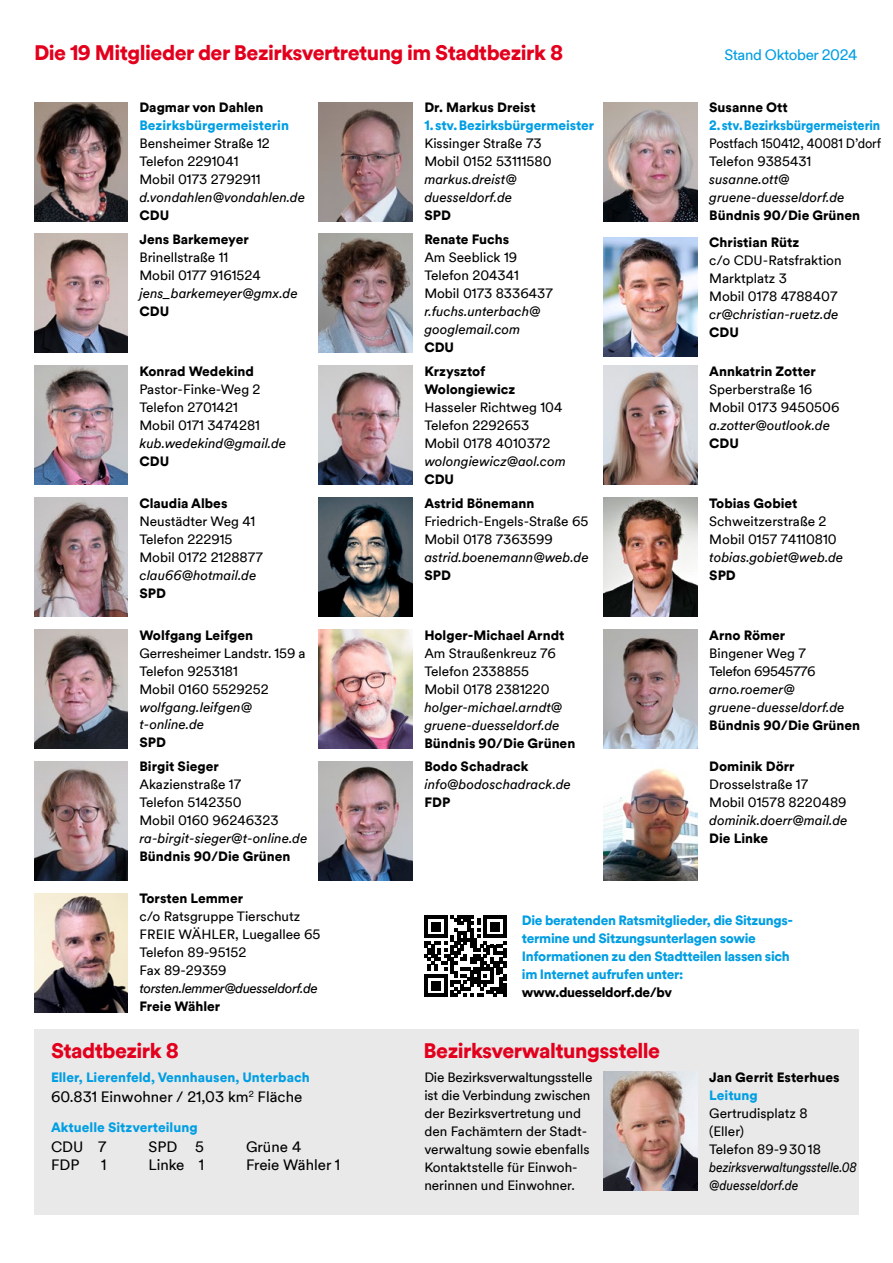
<style>
.page{position:relative;width:893px;height:1263px;background:#fff}
.page>*{position:absolute;margin:0;border:0;box-sizing:border-box;transform-origin:0 0}
.t1{font:700 21px "DD Circular TT";letter-spacing:-.025em;color:#e3001d}
.t2{font:15px "DD Circular TT";color:#000}
.t3{font:15px "DD Circular TT";letter-spacing:-.025em;color:#009ee3}
.t4{font:13.5px/18px "DD Circular TT";color:#000}
.t5{font:italic 13.5px/18px "DD Circular TT";color:#000}
.t6{font:700 13.5px/23.9px "DD Circular TT";color:#000}
.t7{font:700 13.5px/18px "DD Circular TT";letter-spacing:-.02em;color:#009ee3}
.t8{font:700 13.5px "DD Circular TT";color:#009ee3}
.t9{font:italic 13.5px/18px "DD Circular TT";color:#000;scale:.9 1}
.t10{font:13.5px/18px "DD Circular TT";color:#000;scale:.94 1}
.t11{font:italic 13.5px "DD Circular TT";letter-spacing:-.03em;color:#000}
.t12{font:700 13.5px "DD Circular TT";letter-spacing:-.02em;color:#009ee3;scale:.93 1}
.t13{font:13.5px/18px "DD Circular TT";letter-spacing:-.03em;color:#000}
.t14{font:700 13.5px "DD Circular TT";letter-spacing:-.025em;color:#000}
</style>
<div class="page">
<div style="left:34px;top:1029px;width:825px;height:186px;background:#e9e9e9"></div>
<img style="left:34px;top:102px;width:94px;height:119px">
<img style="left:319px;top:102px;width:93px;height:119px">
<img style="left:604px;top:102px;width:93px;height:119px">
<img style="left:34px;top:234px;width:94px;height:119px">
<img style="left:319px;top:234px;width:93px;height:119px">
<img style="left:604px;top:237px;width:93px;height:119px">
<img style="left:34px;top:366px;width:94px;height:119px">
<img style="left:319px;top:366px;width:93px;height:119px">
<img style="left:604px;top:366px;width:93px;height:119px">
<img style="left:34px;top:497px;width:94px;height:120px">
<img style="left:319px;top:497px;width:93px;height:120px">
<img style="left:604px;top:497px;width:93px;height:120px">
<img style="left:34px;top:629px;width:94px;height:119px">
<img style="left:319px;top:629px;width:93px;height:119px">
<img style="left:604px;top:629px;width:93px;height:119px">
<img style="left:34px;top:761px;width:94px;height:119px">
<img style="left:319px;top:761px;width:93px;height:119px">
<img style="left:604px;top:768px;width:93px;height:112px">
<img style="left:34px;top:893px;width:94px;height:119px">
<svg style="left:425px;top:915px;width:81px;height:82px"></svg>
<img style="left:604px;top:1071px;width:93px;height:120px">
<h1 class="t1" style="left:34px;top:38px;width:531px">Die 19 Mitglieder der Bezirksvertretung im Stadtbezirk 8</h1>
<p class="t3" style="left:724px;top:45px;width:135px">Stand Oktober 2024</p>
<p class="t6" style="left:139px;top:95px;width:126px">Dagmar von Dahlen</p>
<p class="t8" style="left:139px;top:116px;width:151px">Bezirksbürgermeisterin</p>
<p class="t4" style="left:139px;top:134px;width:132px">Bensheimer Straße 12<br>Telefon 2291041<br>Mobil 0173 2792911</p>
<p class="t5" style="left:139px;top:188px;width:167px">d.vondahlen@vondahlen.de</p>
<p class="t6" style="left:139px;top:203px;width:111px">CDU<br>Jens Barkemeyer</p>
<p class="t4" style="left:139px;top:248px;width:123px">Brinellstraße 11<br>Mobil 0177 9161524</p>
<p class="t5" style="left:139px;top:284px;width:160px">jens_barkemeyer@gmx.de</p>
<p class="t6" style="left:139px;top:299px;width:31px">CDU</p>
<p class="t6" style="left:424px;top:95px;width:113px">Dr. Markus Dreist</p>
<p class="t7" style="left:424px;top:116px;width:171px">1.stv.Bezirksbürgermeister</p>
<p class="t4" style="left:424px;top:134px;width:129px">Kissinger Straße 73<br>Mobil 0152 53111580</p>
<p class="t5" style="left:424px;top:170px;width:94px">markus.dreist@ duesseldorf.de</p>
<p class="t6" style="left:424px;top:203px;width:86px">SPD<br>Renate Fuchs</p>
<p class="t4" style="left:424px;top:248px;width:130px">Am Seeblick 19<br>Telefon 204341<br>Mobil 0173 8336437</p>
<p class="t5" style="left:424px;top:302px;width:118px">r.fuchs.unterbach@ googlemail.com</p>
<p class="t6" style="left:424px;top:335px;width:63px">CDU<br>Krzysztof</p>
<p class="t6" style="left:424px;top:377px;width:93px">Wolongiewicz</p>
<p class="t4" style="left:424px;top:397px;width:140px">Hasseler Richtweg 104<br>Telefon 2292653<br>Mobil 0178 4010372</p>
<p class="t5" style="left:424px;top:451px;width:143px">wolongiewicz@aol.com</p>
<p class="t6" style="left:424px;top:467px;width:112px">CDU<br>Astrid Bönemann</p>
<p class="t4" style="left:424px;top:511px;width:166px">Friedrich-Engels-Straße 65<br>Mobil 0178 7363599</p>
<p class="t5" style="left:424px;top:547px;width:166px">astrid.boenemann@web.de</p>
<p class="t6" style="left:424px;top:562px;width:28px">SPD</p>
<p class="t6" style="left:709px;top:95px;width:80px">Susanne Ott</p>
<p class="t12" style="left:709px;top:116px;width:185px">2.stv.Bezirksbürgermeisterin</p>
<p class="t10" style="left:709px;top:134px;width:184px">Postfach 150412, 40081 D’dorf<br>Telefon 9385431</p>
<p class="t5" style="left:709px;top:170px;width:137px">susanne.ott@ gruene-duesseldorf.de</p>
<p class="t6" style="left:709px;top:201px;width:152px;line-height:27.2px">Bündnis 90/Die Grünen<br>Christian Rütz</p>
<p class="t4" style="left:709px;top:251px;width:134px">c/o CDU-Ratsfraktion<br>Marktplatz 3<br>Mobil 0178 4788407</p>
<p class="t5" style="left:709px;top:305px;width:131px">cr@christian-ruetz.de</p>
<p class="t6" style="left:709px;top:320px;width:31px">CDU</p>
<p class="t6" style="left:709px;top:359px;width:108px">Annkatrin Zotter</p>
<p class="t4" style="left:709px;top:379px;width:132px">Sperberstraße 16<br>Mobil 0173 9450506</p>
<p class="t5" style="left:709px;top:415px;width:122px">a.zotter@outlook.de</p>
<p class="t6" style="left:709px;top:431px;width:31px">CDU</p>
<p class="t6" style="left:139px;top:359px;width:116px">Konrad Wedekind</p>
<p class="t4" style="left:139px;top:379px;width:123px">Pastor-Finke-Weg 2<br>Telefon 2701421<br>Mobil 0171 3474281</p>
<p class="t5" style="left:139px;top:433px;width:148px">kub.wedekind@gmail.de</p>
<p class="t6" style="left:139px;top:449px;width:31px">CDU</p>
<p class="t6" style="left:139px;top:490px;width:90px">Claudia Albes</p>
<p class="t4" style="left:139px;top:511px;width:125px">Neustädter Weg 41<br>Telefon 222915<br>Mobil 0172 2128877</p>
<p class="t5" style="left:139px;top:565px;width:118px">clau66@hotmail.de</p>
<p class="t6" style="left:139px;top:580px;width:28px">SPD</p>
<p class="t6" style="left:139px;top:622px;width:115px">Wolfgang Leifgen</p>
<p class="t4" style="left:139px;top:643px;width:168px">Gerresheimer Landstr. 159 a<br>Telefon 9253181<br>Mobil 0160 5529252</p>
<p class="t5" style="left:139px;top:697px;width:114px">wolfgang.leifgen@ t-online.de</p>
<p class="t6" style="left:139px;top:730px;width:81px">SPD<br>Birgit Sieger</p>
<p class="t4" style="left:139px;top:775px;width:141px">Akazienstraße 17<br>Telefon 5142350<br>Mobil 0160 96246323</p>
<p class="t5" style="left:139px;top:829px;width:169px">ra-birgit-sieger@t-online.de</p>
<p class="t6" style="left:139px;top:844px;width:152px">Bündnis 90/Die Grünen</p>
<p class="t6" style="left:709px;top:490px;width:90px">Tobias Gobiet</p>
<p class="t4" style="left:709px;top:511px;width:129px">Schweitzerstraße 2<br>Mobil 0157 74110810</p>
<p class="t5" style="left:709px;top:547px;width:135px">tobias.gobiet@web.de</p>
<p class="t6" style="left:709px;top:562px;width:28px">SPD</p>
<p class="t6" style="left:424px;top:622px;width:142px">Holger-Michael Arndt</p>
<p class="t4" style="left:424px;top:643px;width:133px">Am Straußenkreuz 76<br>Telefon 2338855<br>Mobil 0178 2381220</p>
<p class="t5" style="left:424px;top:697px;width:139px">holger-michael.arndt@ gruene-duesseldorf.de</p>
<p class="t6" style="left:424px;top:730px;width:152px">Bündnis 90/Die Grünen<br>Bodo Schadrack</p>
<p class="t5" style="left:424px;top:775px;width:148px">info@bodoschadrack.de</p>
<p class="t6" style="left:424px;top:790px;width:27px">FDP</p>
<p class="t6" style="left:709px;top:622px;width:78px">Arno Römer</p>
<p class="t13" style="left:709px;top:643px;width:108px">Bingener Weg 7<br>Telefon 69545776</p>
<p class="t5" style="left:709px;top:679px;width:137px">arno.roemer@ gruene-duesseldorf.de</p>
<p class="t6" style="left:709px;top:712px;width:152px">Bündnis 90/Die Grünen</p>
<p class="t6" style="left:709px;top:754px;width:87px">Dominik Dörr</p>
<p class="t4" style="left:709px;top:775px;width:139px">Drosselstraße 17<br>Mobil 01578 8220489</p>
<p class="t5" style="left:709px;top:811px;width:140px">dominik.doerr@mail.de</p>
<p class="t6" style="left:709px;top:826px;width:60px">Die Linke</p>
<p class="t6" style="left:139px;top:886px;width:105px">Torsten Lemmer</p>
<p class="t4" style="left:139px;top:907px;width:182px">c/o Ratsgruppe Tierschutz<br>FREIE WÄHLER, Luegallee 65<br>Telefon 89-95152<br>Fax 89-29359</p>
<p class="t11" style="left:139px;top:979px;width:180px">torsten.lemmer@duesseldorf.de</p>
<p class="t6" style="left:139px;top:994px;width:82px">Freie Wähler</p>
<h1 class="t1" style="left:51px;top:1035px;width:129px">Stadtbezirk 8</h1>
<p class="t8" style="left:51px;top:1067px;width:260px">Eller, Lierenfeld, Vennhausen, Unterbach</p>
<p class="t2" style="left:51px;top:1086px;width:253px">60.831 Einwohner / 21,03 km<sup>2</sup> Fläche</p>
<p class="t8" style="left:51px;top:1118px;width:148px">Aktuelle Sitzverteilung</p>
<p class="t2" style="left:51px;top:1137px;width:57px">CDU 7</p>
<p class="t2" style="left:149px;top:1137px;width:57px">SPD 5</p>
<p class="t2" style="left:246px;top:1137px;width:57px">Grüne 4</p>
<p class="t2" style="left:51px;top:1155px;width:30px">FDP</p>
<p class="t2" style="left:101px;top:1155px;width:7px">1</p>
<p class="t2" style="left:149px;top:1155px;width:57px">Linke 1</p>
<p class="t2" style="left:246px;top:1155px;width:96px">Freie Wähler 1</p>
<p class="t7" style="left:522px;top:911px;width:273px">Die beratenden Ratsmitglieder, die Sitzungs&shy;termine und Sitzungsunterlagen sowie Informationen zu den Stadtteilen lassen sich im Internet aufrufen unter:</p>
<p class="t14" style="left:522px;top:983px;width:152px">www.duesseldorf.de/bv</p>
<h1 class="t1" style="left:424px;top:1035px;width:238px">Bezirksverwaltungsstelle</h1>
<p class="t4" style="left:424px;top:1067px;width:170px">Die Bezirksverwaltungsstelle ist die Verbindung zwischen der Bezirksvertretung und den Fachämtern der Stadt&shy;verwaltung sowie ebenfalls<br>Kontaktstelle für Einwoh&shy;nerinnen und Einwohner.</p>
<p class="t6" style="left:709px;top:1064px;width:132px">Jan Gerrit Esterhues</p>
<p class="t8" style="left:709px;top:1085px;width:50px">Leitung</p>
<p class="t4" style="left:709px;top:1103px;width:113px">Gertrudisplatz 8 (Eller)<br>Telefon 89-93018</p>
<p class="t9" style="left:709px;top:1157px;width:166px">bezirksverwaltungsstelle.08 @duesseldorf.de</p>
</div>
